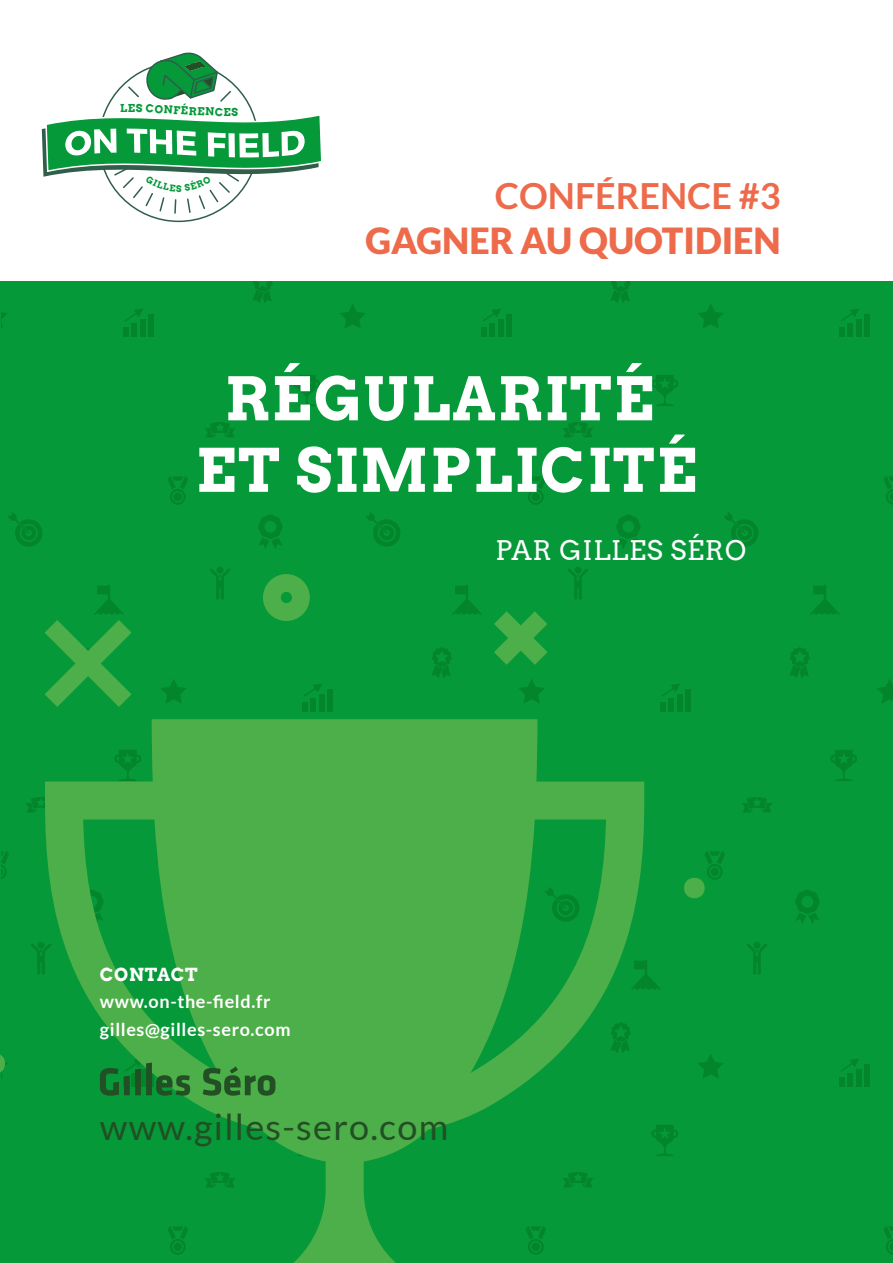
<style>
.page{position:relative;width:893px;height:1263px;background:#fff}
.page>*{position:absolute;margin:0;border:0;box-sizing:border-box;transform-origin:0 0}
.t1{font:700 59.55px/71.6px "Arvo";letter-spacing:.035em;color:#fff;text-align:center}
.t2{font:36px "Lato";letter-spacing:.035em;color:#224f24}
.t3{font:900 36px "Lato";color:#ed6a4a}
.t4{font:700 36px "Lato";color:#ed6a4a}
.t5{font:27px "Arvo";letter-spacing:.03em;color:#fff}
.t6{font:700 18px/27.6px "Lato";letter-spacing:.035em;color:#fff}
.t7{font:700 18px "Arvo";letter-spacing:.035em;color:#fff}
.t8{font:700 10.95px "Arvo";color:#059939}
.t9{font:700 9.15px "Arvo";color:#059939}
</style>
<div class="page">
<div style="left:2px;top:281px;width:891px;height:980px;background:#059939"></div>
<svg style="left:45px;top:719px;width:599px;height:544px;fill:#4daf49"></svg>
<svg style="left:45px;top:620px;width:87px;height:87px"></svg>
<svg style="left:494px;top:611px;width:54px;height:54px"></svg>
<svg style="left:263px;top:574px;width:47px;height:47px"></svg>
<svg style="left:0;top:1050px;width:5px;height:27px"></svg>
<svg style="left:684px;top:878px;width:21px;height:21px"></svg>
<svg style="left:100px;top:1062px;width:90px;height:34px"></svg>
<svg style="left:203px;top:1066px;width:72px;height:30px;background:#398338"></svg>
<svg style="left:42px;top:52px;width:279px;height:163px"></svg>
<p class="t8" style="left:120px;top:101px;width:17px">LE</p>
<p class="t8" style="left:146px;top:101px;width:61px;rotate:3deg">CONFÉRE</p>
<p class="t8" style="left:224px;top:105px;width:9px">E</p>
<p class="t9" style="left:176px;top:183px;width:7px">S</p>
<h2 class="t4" style="left:495px;top:175px;width:287px">CONFÉRENCE #3</h2>
<h2 class="t3" style="left:365px;top:219px;width:417px">GAGNER AU QUOTIDIEN</h2>
<h1 class="t1" style="left:196px;top:362px;width:502px">RÉGULARITÉ<br>ET SIMPLICITÉ</h1>
<h3 class="t5" style="left:496px;top:534px;width:252px">PAR GILLES SÉRO</h3>
<p class="t7" style="left:100px;top:963px;width:99px">CONTACT</p>
<p class="t6" style="left:100px;top:988px;width:192px">www.on-the-field.fr gilles@gilles-sero.com</p>
<h2 class="t2" style="left:100px;top:1107px;width:350px">www.gilles-sero.com</h2>
</div>
